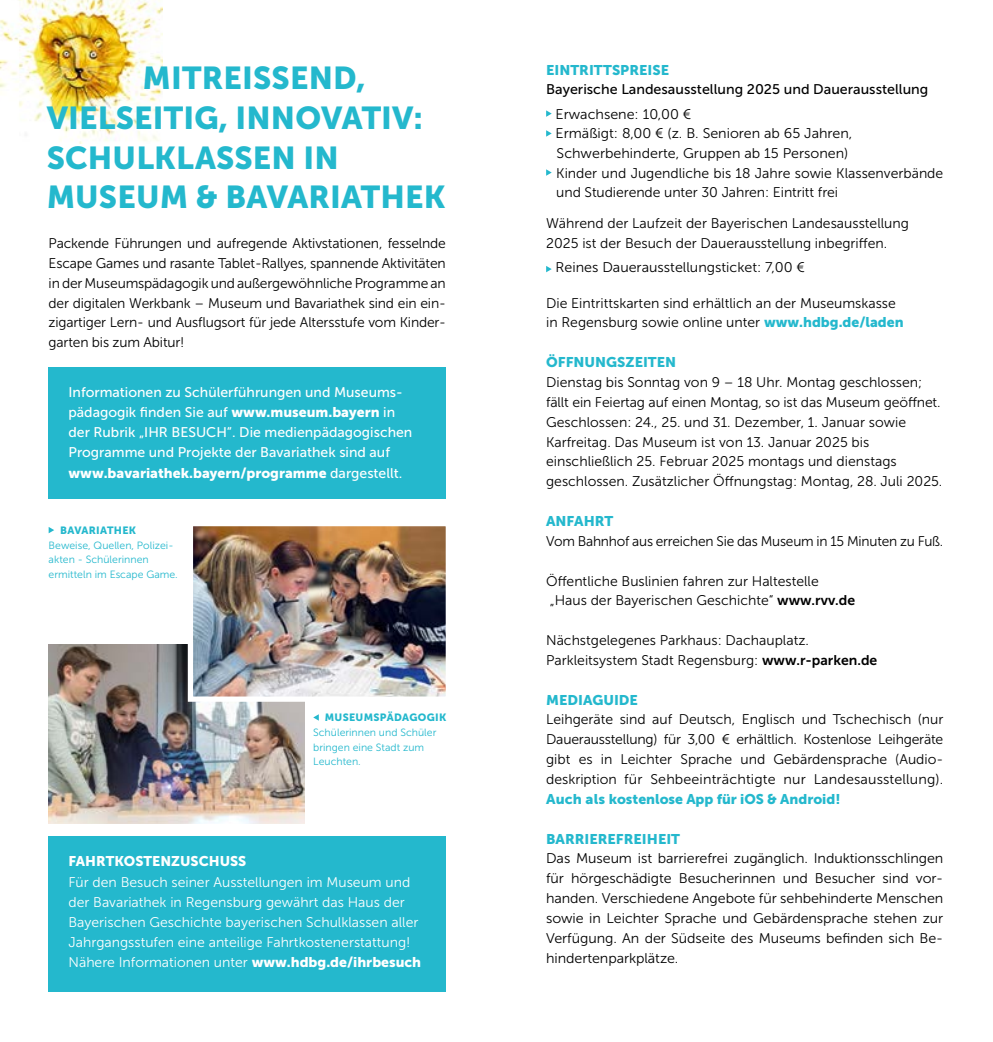
<style>
.page{position:relative;width:993px;height:1042px;background:#fff}
.page>*{position:absolute;margin:0;border:0;box-sizing:border-box;transform-origin:0 0}
.t1{font:31.5px/39.7px "Museo Sans 900";letter-spacing:.005em;color:#24b8cd}
.t2{font:14px/19.8px "Museo Sans 300";color:#000}
.t3{font:14px/20.1px "Museo Sans 300";color:#fff}
.t4{font:14px/20.1px "Museo Sans 500";color:#fff}
.t5{font:14px "Museo Sans 900";color:#24b8cd}
.t6{font:14px "Museo Sans 900";color:#fff}
.t7{font:14px "Museo Sans 500";color:#000}
.t8{font:10.5px/14.7px "Museo Sans 300";color:#24b8cd}
.t9{font:10.5px "Museo Sans 900";letter-spacing:.03em;color:#24b8cd}
.s1{font-family:"Museo Sans 900"}
.s2{font-family:"Museo Sans 500"}
.s3{font-family:"Museo Sans 900";color:#24b8cd}
.s4{font-family:"Museo Sans 700"}
</style>
<div class="page">
<img style="left:0;top:0;width:162px;height:144px">
<div style="left:49px;top:836px;width:396px;height:156px;background:#24b8cd"></div>
<div style="left:49px;top:367px;width:396px;height:131px;background:#24b8cd"></div>
<img style="left:49px;top:644px;width:255px;height:179px">
<svg style="left:49px;top:527px;width:5px;height:6px"></svg>
<svg style="left:313px;top:714px;width:6px;height:7px"></svg>
<img style="left:194px;top:527px;width:251px;height:169px">
<div style="left:188px;top:521px;width:263px;height:181px;border:5px solid #fff"></div>
<svg style="left:546px;top:110px;width:5px;height:7px"></svg>
<svg style="left:546px;top:130px;width:5px;height:7px"></svg>
<svg style="left:546px;top:169px;width:5px;height:7px"></svg>
<svg style="left:546px;top:266px;width:5px;height:6px"></svg>
<h1 class="t1" style="left:47px;top:58px;width:400px;text-indent:96px">MITREISSEND,<br>VIELSEITIG, INNOVATIV:<br>SCHULKLASSEN IN<br>MUSEUM &amp; BAVARIATHEK</h1>
<p class="t2" style="left:49px;top:233px;width:398px">Packende Führungen und aufregende Aktivstationen, fesselnde Escape Games und rasante Tablet- Rallyes, spannende Aktivitäten in der Museumspädagogik und außergewöhnliche Programme an der digitalen Werkbank – Museum und Bavariathek sind ein ein&shy;zigartiger Lern- und Ausflugsort für jede Altersstufe vom Kinder&shy;garten bis zum Abitur!</p>
<p class="t4" style="left:68px;top:382px;width:345px">Informationen zu Schülerführungen und Museums&shy;pädagogik finden Sie auf <span class="s1">www.museum.bayern</span> in der Rubrik „IHR BESUCH“. Die medienpädagogischen Programme und Projekte der Bavariathek sind auf</p>
<p class="t6" style="left:68px;top:465px;width:335px">www.bavariathek.bayern/programme <span class="s2">dargestellt.</span></p>
<p class="t9" style="left:60px;top:524px;width:77px">BAVARIATHEK</p>
<p class="t8" style="left:49px;top:538px;width:131px">Beweise, Quellen, Polizei&shy;akten - Schülerinnen ermitteln im Escape Game.</p>
<p class="t9" style="left:324px;top:711px;width:123px">MUSEUMSPÄDAGOGIK</p>
<p class="t8" style="left:313px;top:725px;width:125px">Schülerinnen und Schüler bringen eine Stadt zum<br>Leuchten.</p>
<p class="t6" style="left:68px;top:853px;width:179px">FAHRTKOSTENZUSCHUSS</p>
<p class="t3" style="left:68px;top:872px;width:354px">Für den Besuch seiner Ausstellungen im Museum und der Bavariathek in Regensburg gewährt das Haus der Bayerischen Geschichte bayerischen Schulklassen aller Jahrgangsstufen eine anteilige Fahrtkostenerstattung!<br>Nähere Informationen unter <span class="s1">www.hdbg.de/ihrbesuch</span></p>
<p class="t5" style="left:546px;top:62px;width:124px">EINTRITTSPREISE</p>
<p class="t7" style="left:546px;top:82px;width:383px">Bayerische Landesausstellung 2025 und Dauerausstellung</p>
<p class="t2" style="left:555px;top:104px;width:389px">Erwachsene: 10,00 €<br>Ermäßigt: 8,00 € (z. B. Senioren ab 65 Jahren, Schwerbehinderte, Gruppen ab 15 Personen)<br>Kinder und Jugendliche bis 18 Jahre sowie Klassenverbände und Studierende unter 30 Jahren: Eintritt frei</p>
<p class="t2" style="left:546px;top:214px;width:364px">Während der Laufzeit der Bayerischen Landesausstellung<br>2025 ist der Besuch der Dauerausstellung inbegriffen.</p>
<p class="t2" style="left:555px;top:258px;width:251px">Reines Dauerausstellungsticket: 7,00 €</p>
<p class="t2" style="left:546px;top:293px;width:359px">Die Eintrittskarten sind erhältlich an der Museumskasse in Regensburg sowie online unter <span class="s3">www.hdbg.de/laden</span></p>
<p class="t5" style="left:546px;top:354px;width:131px">ÖFFNUNGSZEITEN</p>
<p class="t2" style="left:546px;top:372px;width:397px">Dienstag bis Sonntag von 9 – 18 Uhr. Montag geschlossen; fällt ein Feiertag auf einen Montag, so ist das Museum geöffnet.<br>Geschlossen: 24., 25. und 31. Dezember, 1. Januar sowie Karfreitag. Das Museum ist von 13. Januar 2025 bis einschließlich 25. Februar 2025 montags und dienstags geschlossen. Zusätzlicher Öffnungstag: Montag, 28. Juli 2025.</p>
<p class="t5" style="left:546px;top:513px;width:69px">ANFAHRT</p>
<p class="t2" style="left:546px;top:531px;width:398px">Vom Bahnhof aus erreichen Sie das Museum in 15 Minuten zu Fuß.</p>
<p class="t2" style="left:546px;top:571px;width:310px">Öffentliche Buslinien fahren zur Haltestelle „Haus der Bayerischen Geschichte“ <span class="s4">www.rvv.de</span></p>
<p class="t2" style="left:546px;top:630px;width:332px">Nächstgelegenes Parkhaus: Dachauplatz.<br>Parkleitsystem Stadt Regensburg: <span class="s4">www.r-parken.de</span></p>
<p class="t5" style="left:546px;top:692px;width:93px">MEDIAGUIDE</p>
<p class="t2" style="left:546px;top:710px;width:398px">Leihgeräte sind auf Deutsch, Englisch und Tschechisch (nur Dauerausstellung) für 3,00 € erhältlich. Kostenlose Leihgeräte gibt es in Leichter Sprache und Gebärdensprache (Audio&shy;deskription für Sehbeeinträchtigte nur Landesausstellung).</p>
<p class="t5" style="left:546px;top:791px;width:296px">Auch als kostenlose App für iOS &amp; Android!</p>
<p class="t5" style="left:546px;top:830px;width:135px">BARRIEREFREIHEIT</p>
<p class="t2" style="left:546px;top:849px;width:398px;text-align:justify">Das Museum ist barrierefrei zugänglich. Induktionsschlingen für hörgeschädigte Besucherinnen und Besucher sind vor&shy;handen. Verschiedene Angebote für sehbehinderte Menschen sowie in Leichter Sprache und Gebärdensprache stehen zur Verfügung. An der Südseite des Museums befinden sich Be&shy;hindertenparkplätze.</p>
</div>
